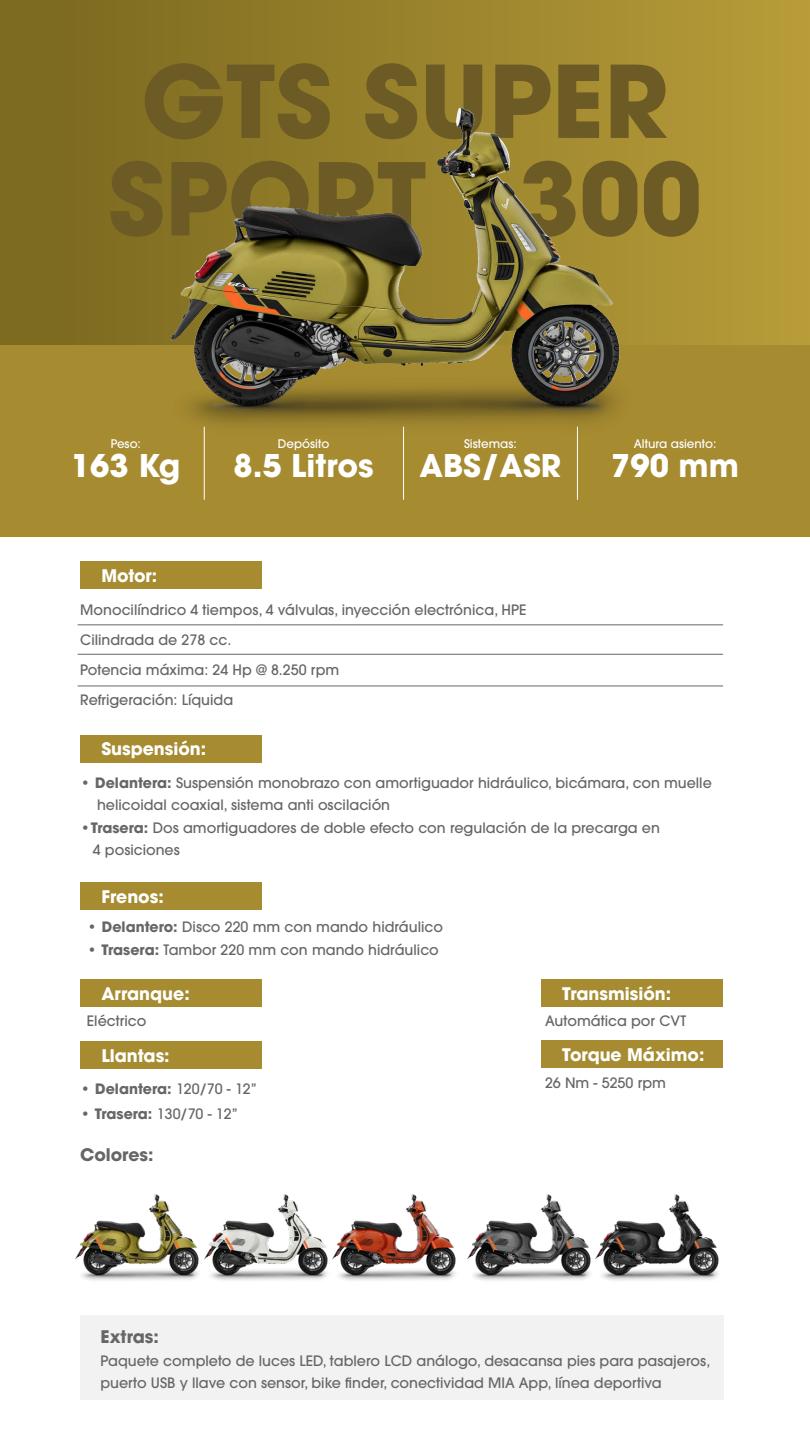
<style>
.page{position:relative;width:810px;height:1440px;background:#fff}
.page>*{position:absolute;margin:0;border:0;box-sizing:border-box;transform-origin:0 0}
.t1{font:700 99.07px/97.5px "ITC Avant Garde Pro";color:#6d5b26;text-align:center}
.t2{font:700 31.12px "ITC Avant Garde Pro";color:#fff}
.t3{font:700 17.25px "ITC Avant Garde Pro";color:#fff}
.t4{font:700 17.25px "ITC Avant Garde Pro";color:#666}
.t5{font:500 14.25px/30px "ITC Avant Garde Pro";color:#666}
.t6{font:700 14.25px "ITC Avant Garde Pro";color:#666}
.t7{font:500 11.85px "ITC Avant Garde Pro";color:#fff}
.s1{font-weight:700}
.s2{font-weight:500}
</style>
<div class="page">
<div style="left:80px;top:1315px;width:644px;height:85px;background:#f2f2f2"></div>
<div style="left:0;top:345px;width:810px;height:192px;background:#a68b31"></div>
<div style="left:0;top:0;width:810px;height:345px;background:linear-gradient(to right,#79671e,#b89c39)"></div>
<hr style="left:204px;top:427px;width:1px;height:72px;background:#fff">
<hr style="left:577px;top:427px;width:1px;height:72px;background:#fff">
<hr style="left:403px;top:427px;width:1px;height:72px;background:#fff">
<div style="left:80px;top:562px;width:182px;height:27px;background:#a68b31"></div>
<div style="left:80px;top:735px;width:182px;height:27px;background:#a68b31"></div>
<div style="left:541px;top:979px;width:182px;height:28px;background:#a68b31"></div>
<div style="left:80px;top:1041px;width:182px;height:28px;background:#a68b31"></div>
<div style="left:541px;top:1041px;width:182px;height:27px;background:#a68b31"></div>
<div style="left:80px;top:979px;width:182px;height:28px;background:#a68b31"></div>
<div style="left:80px;top:882px;width:182px;height:28px;background:#a68b31"></div>
<hr style="left:78px;top:624px;width:645px;height:1px;background:#666">
<hr style="left:78px;top:654px;width:645px;height:1px;background:#666">
<hr style="left:78px;top:686px;width:645px;height:1px;background:#666">
<img style="left:135px;top:74px;width:540px;height:360px">
<img style="left:75px;top:1194px;width:115px;height:87px">
<img style="left:190px;top:1194px;width:129px;height:87px">
<img style="left:319px;top:1194px;width:135px;height:87px">
<img style="left:454px;top:1194px;width:127px;height:87px">
<img style="left:581px;top:1194px;width:138px;height:87px">
<h1 class="t1" style="left:108px;top:52px;width:595px">GTS SUPER<br>SPORT 300</h1>
<p class="t7" style="left:111px;top:436px;width:32px">Peso:</p>
<h2 class="t2" style="left:71px;top:445px;width:111px">163 Kg</h2>
<p class="t3" style="left:101px;top:564px;width:57px">Motor:</p>
<p class="t7" style="left:278px;top:436px;width:53px">Depósito</p>
<h2 class="t2" style="left:233px;top:445px;width:142px">8.5 Litros</h2>
<p class="t7" style="left:464px;top:436px;width:54px">Sistemas:</p>
<h2 class="t2" style="left:420px;top:445px;width:143px">ABS/ASR</h2>
<p class="t7" style="left:634px;top:436px;width:84px">Altura asiento:</p>
<h2 class="t2" style="left:611px;top:445px;width:129px">790 mm</h2>
<p class="t5" style="left:80px;top:595px;width:448px">Monocilíndrico 4 tiempos, 4 válvulas, inyección electrónica, HPE Cilindrada de 278 cc.<br>Potencia máxima: 24 Hp @ 8.250 rpm<br>Refrigeración: Líquida</p>
<p class="t3" style="left:101px;top:738px;width:106px">Suspensión:</p>
<p class="t5" style="left:97px;top:771px;width:616px;line-height:22.5px;text-indent:-17px"><span class="s1">• Delantera:</span> Suspensión monobrazo con amortiguador hidráulico, bicámara, con muelle helicoidal coaxial, sistema anti oscilación</p>
<p class="t5" style="left:93px;top:816px;width:569px;line-height:22.5px;text-indent:-13px"><span class="s1">•Trasera:</span> Dos amortiguadores de doble efecto con regulación de la precarga en<br>4 posiciones</p>
<p class="t3" style="left:101px;top:885px;width:64px">Frenos:</p>
<p class="t5" style="left:87px;top:912px;width:358px"><span class="s1">• Delantero:</span> Disco 220 mm con mando hidráulico</p>
<p class="t5" style="left:87px;top:934px;width:353px"><span class="s1">• Trasera:</span> Tambor 220 mm con mando hidráulico</p>
<p class="t3" style="left:101px;top:982px;width:90px">Arranque:</p>
<p class="t5" style="left:87px;top:1006px;width:61px">Eléctrico</p>
<p class="t3" style="left:101px;top:1044px;width:70px">Llantas:</p>
<p class="t6" style="left:80px;top:1080px;width:178px">• Delantera: <span class="s2">120/70 - 12”</span></p>
<p class="t5" style="left:80px;top:1099px;width:159px"><span class="s1">• Trasera:</span> 130/70 - 12”</p>
<p class="t4" style="left:80px;top:1143px;width:75px">Colores:</p>
<p class="t3" style="left:562px;top:982px;width:110px">Transmisión:</p>
<p class="t5" style="left:545px;top:1006px;width:143px">Automática por CVT</p>
<p class="t3" style="left:562px;top:1043px;width:144px">Torque Máximo:</p>
<p class="t5" style="left:545px;top:1067px;width:123px">26 Nm - 5250 rpm</p>
<p class="t4" style="left:101px;top:1325px;width:60px">Extras:</p>
<p class="t5" style="left:101px;top:1349px;width:611px;line-height:22.5px">Paquete completo de luces LED, tablero LCD análogo, desacansa pies para pasajeros, puerto USB y llave con sensor, bike finder, conectividad MIA App, línea deportiva</p>
</div>
